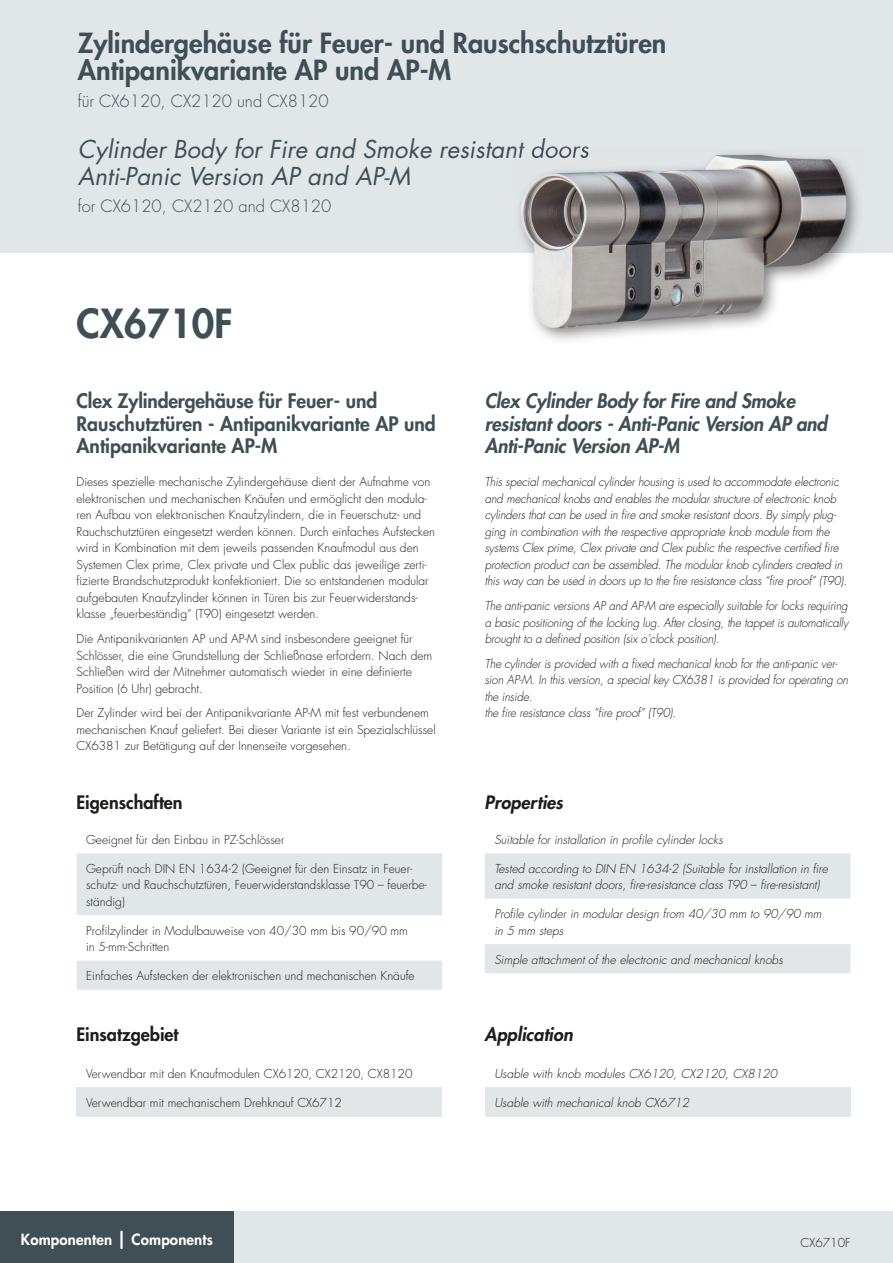
<style>
.page{position:relative;width:893px;height:1263px;background:#fff}
.page>*{position:absolute;margin:0;border:0;box-sizing:border-box;transform-origin:0 0}
.t1{font:800 39px "Futura Std";color:#404e55}
.t2{font:800 27px/27px "Futura Std";color:#404e55}
.t3{font:italic 24px/27px "Futura Std";color:#404e55}
.t4{font:800 19.5px/22.5px "Futura Std";color:#404e55}
.t5{font:italic 800 19.5px/22.5px "Futura Std";letter-spacing:-.01em;color:#404e55}
.t6{font:800 18px "Futura Std";color:#1d1d1b}
.t7{font:italic 800 18px "Futura Std";color:#1d1d1b}
.t8{font:300 16.5px "Futura Std";color:#404e55}
.t9{font:800 15px "Futura Std";letter-spacing:.01em;color:#fff}
.t10{font:300 12px/16.5px "Futura Std";color:#1d1d1b}
.t11{font:italic 300 12px/16.5px "Futura Std";letter-spacing:-.01em;color:#1d1d1b;scale:.96 1}
.t12{font:italic 300 12px/16.5px "Futura Std";letter-spacing:-.01em;color:#1d1d1b}
.s1{font-style:normal}
.s2{font-size:18px}
</style>
<div class="page">
<div style="left:0;top:1212px;width:893px;height:51px;background:#e1e6e9"></div>
<div style="left:0;top:1212px;width:234px;height:51px;background:#404e55"></div>
<div style="left:0;top:0;width:893px;height:253px;background:#e1e6e9"></div>
<div style="left:77px;top:1088px;width:365px;height:29px;background:#e1e6e9"></div>
<div style="left:485px;top:1088px;width:365px;height:29px;background:#e1e6e9"></div>
<svg style="left:77px;top:853px;width:365px;height:137px;fill:#e1e6e9"></svg>
<svg style="left:485px;top:853px;width:365px;height:120px"></svg>
<img style="left:518px;top:174px;width:341px;height:167px">
<img style="left:514px;top:148px;width:75px;height:10px">
<img style="left:519px;top:152px;width:331px;height:180px">
<img style="left:519px;top:149px;width:70px;height:9px">
<h2 class="t2" style="left:78px;top:29px;width:590px">Zylindergehäuse für Feuer- und Rauschschutztüren<br>Antipanikvariante AP und AP-M</h2>
<h3 class="t8" style="left:78px;top:91px;width:252px">für CX6120, CX2120 und CX8120</h3>
<h3 class="t3" style="left:78px;top:136px;width:512px">Cylinder Body for Fire and Smoke resistant doors<br>Anti-Panic Version AP and AP-M</h3>
<h3 class="t8" style="left:78px;top:196px;width:255px">for CX6120, CX2120 and CX8120</h3>
<h1 class="t1" style="left:77px;top:299px;width:157px">CX6710F</h1>
<h3 class="t4" style="left:77px;top:390px;width:361px">Clex Zylindergehäuse für Feuer- und<br>Rauschutztüren - Antipanikvariante AP und<br>Antipanikvariante AP-M</h3>
<p class="t10" style="left:77px;top:474px;width:360px">Dieses spezielle mechanische Zylindergehäuse dient der Aufnahme von elektronischen und mechanischen Knäufen und ermöglicht den modula&shy;ren Aufbau von elektronischen Knaufzylindern, die in Feuerschutz- und Rauchschutztüren eingesetzt werden können. Durch einfaches Aufstecken wird in Kombination mit dem jeweils passenden Knaufmodul aus den Systemen Clex prime, Clex private und Clex public das jeweilige zerti&shy;fizierte Brandschutzprodukt konfektioniert. Die so entstandenen modular aufgebauten Knaufzylinder können in Türen bis zur Feuerwiderstands&shy;klasse „feuerbeständig“ (T90) eingesetzt werden.</p>
<p class="t10" style="left:77px;top:631px;width:357px">Die Antipanikvarianten AP und AP-M sind insbesondere geeignet für Schlösser, die eine Grundstellung der Schließnase erfordern. Nach dem Schließen wird der Mitnehmer automatisch wieder in eine definierte Position (6 Uhr) gebracht.</p>
<p class="t10" style="left:77px;top:705px;width:361px">Der Zylinder wird bei der Antipanikvariante AP-M mit fest verbundenem mechanischen Knauf geliefert. Bei dieser Variante ist ein Spezialschlüssel<br>CX6381 zur Betätigung auf der Innenseite vorgesehen.</p>
<h3 class="t5" style="left:485px;top:390px;width:344px">Clex Cylinder Body for Fire and Smoke resistant doors - Anti-Panic Version AP and<br>Anti-Panic Version AP-M</h3>
<p class="t11" style="left:485px;top:474px;width:379px">This special mechanical cylinder housing is used to accommodate electronic and mechanical knobs and enables the modular structure of electronic knob cylinders that can be used in fire and smoke resistant doors. By simply plug&shy;ging in combination with the respective appropriate knob module from the systems Clex prime, Clex private and Clex public the respective certified fire protection product can be assembled. The modular knob cylinders created in this way can be used in doors up to the fire resistance class “fire proof” (T90).</p>
<p class="t11" style="left:485px;top:598px;width:380px;text-align:justify">The anti-panic versions AP and AP-M are especially suitable for locks requiring a basic positioning of the locking lug. After closing, the tappet is automatically brought to a defined position (six o’clock position).</p>
<p class="t11" style="left:485px;top:656px;width:380px">The cylinder is provided with a fixed mechanical knob for the anti-panic ver&shy;sion AP-M. In this version, a special key CX6381 is provided for operating on the inside.<br>the fire resistance class “fire proof” (T90).</p>
<h3 class="t6" style="left:77px;top:791px;width:108px">Eigenschaften</h3>
<h3 class="t7" style="left:485px;top:791px;width:80px">Properties</h3>
<p class="t10" style="left:86px;top:831px;width:200px">Geeignet für den Einbau in PZ-Schlösser</p>
<p class="t10" style="left:86px;top:860px;width:342px">Geprüft nach DIN EN 1634-2 (Geeignet für den Einsatz in Feuer&shy;schutz- und Rauchschutztüren, Feuerwiderstandsklasse T90 – feuerbe&shy;ständig)</p>
<p class="t10" style="left:86px;top:922px;width:323px">Profilzylinder in Modulbauweise von 40/30 mm bis 90/90 mm in 5-mm-Schritten</p>
<p class="t10" style="left:86px;top:968px;width:330px">Einfaches Aufstecken der elektronischen und mechanischen Knäufe</p>
<p class="t12" style="left:494px;top:831px;width:230px">Suitable for installation in profile cylinder locks</p>
<p class="t12" style="left:494px;top:860px;width:335px">Tested according to DIN EN 1634-2 (Suitable for installation in fire and smoke resistant doors, fire-resistance class T90 <span class="s1">–</span> fire-resistant)</p>
<p class="t12" style="left:494px;top:906px;width:329px">Profile cylinder in modular design from 40/30 mm to 90/90 mm in 5 mm steps</p>
<p class="t12" style="left:494px;top:951px;width:290px">Simple attachment of the electronic and mechanical knobs</p>
<h3 class="t6" style="left:77px;top:1023px;width:104px">Einsatzgebiet</h3>
<h3 class="t7" style="left:485px;top:1023px;width:90px">Application</h3>
<p class="t10" style="left:86px;top:1066px;width:328px">Verwendbar mit den Knaufmodulen CX6120, CX2120, CX8120</p>
<p class="t10" style="left:86px;top:1095px;width:257px">Verwendbar mit mechanischem Drehknauf CX6712</p>
<p class="t12" style="left:494px;top:1066px;width:284px">Usable with knob modules CX6120, CX2120, CX8120</p>
<p class="t12" style="left:494px;top:1095px;width:196px">Usable with mechanical knob CX6712</p>
<p class="t9" style="left:21px;top:1230px;width:193px">Komponenten <span class="s2">|</span> Components</p>
<p class="t10" style="left:801px;top:1235px;width:51px">CX6710F</p>
</div>
